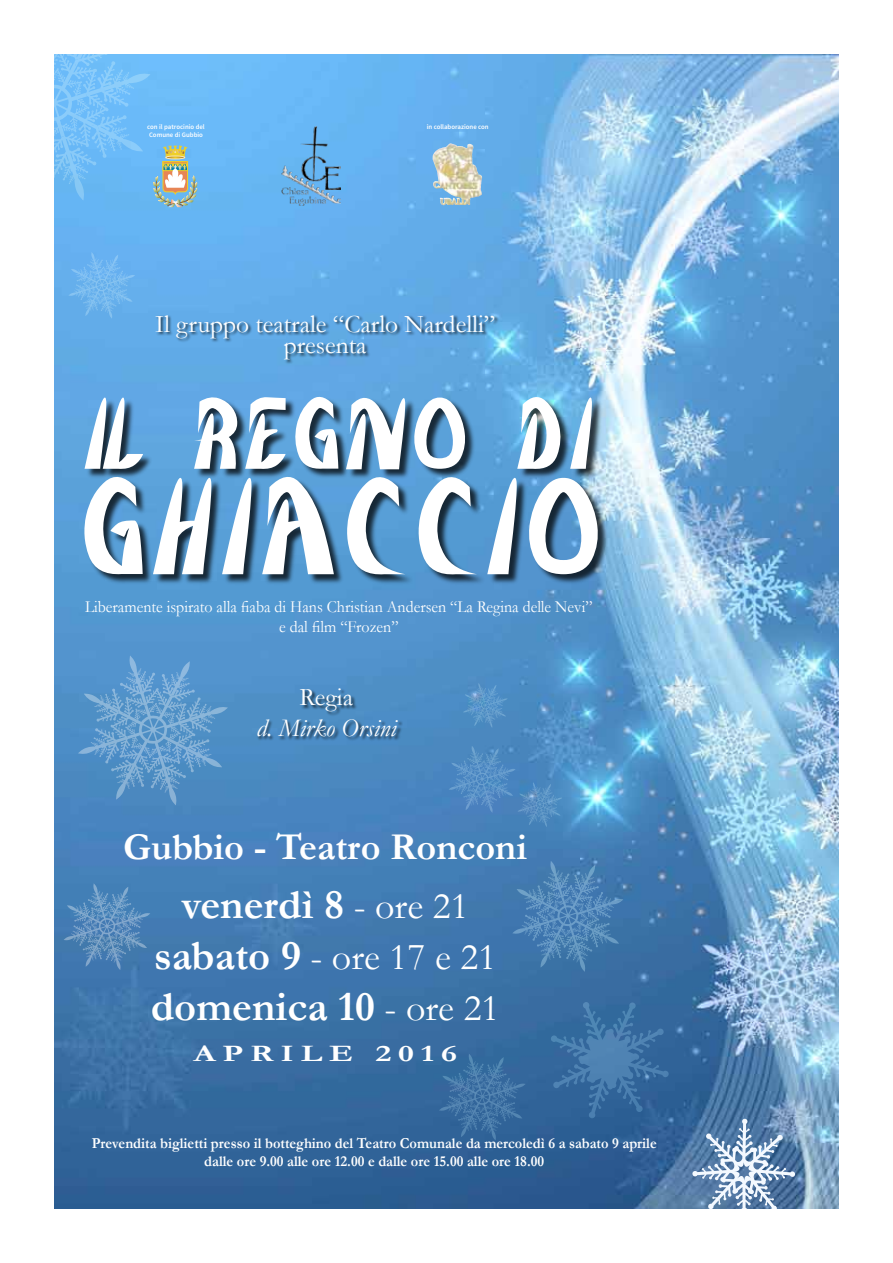
<style>
.page{position:relative;width:893px;height:1263px;background:#fff}
.page>*{position:absolute;margin:0;border:0;box-sizing:border-box;transform-origin:0 0}
.t1{font:700 42.45px "Garamond";color:#fff}
.t2{font:700 38.25px "Garamond";color:#fff}
.t3{font:38.25px "Garamond";color:#fff}
.t4{font:25.5px/21.1px "Garamond";color:#fff;text-align:center}
.t5{font:italic 25.5px "Garamond";color:#fff}
.t6{font:700 23.7px "Garamond";letter-spacing:.2em;color:#fff;scale:1.43 1}
.t7{font:16.95px/20.4px "Garamond";color:#fff;text-align:center;scale:.94 1}
.t8{font:700 15.3px/18.3px "Garamond";color:#fff;text-align:center;scale:.94 1}
.t9{font:600 6.75px/8.1px "Source Sans Pro";color:#fff}
.s1{font-weight:400;font-size:38.25px}
.s2{font-weight:700;font-size:42.45px}
</style>
<div class="page">
<img style="left:54px;top:54px;width:785px;height:1155px">
<svg style="left:78px;top:655px;width:150px;height:150px;background:#5c97ca"></svg>
<div style="left:85px;top:398px;width:524px;height:188px;background:#000;opacity:.75"></div>
<svg style="left:85px;top:395px;width:507px;height:75px"></svg>
<svg style="left:83px;top:474px;width:516px;height:101px"></svg>
<div style="left:156px;top:315px;width:344px;height:50px;background:#000;opacity:.75"></div>
<div style="left:257px;top:688px;width:146px;height:53px;background:#000;opacity:.75"></div>
<img style="left:281px;top:126px;width:59px;height:79px">
<img style="left:432px;top:143px;width:18px;height:18px">
<svg style="left:550px;top:1002px;width:119px;height:116px;background:#3a6ea1"></svg>
<svg style="left:692px;top:1119px;width:103px;height:90px"></svg>
<svg style="left:512px;top:861px;width:111px;height:111px;background:#487eb1"></svg>
<svg style="left:64px;top:883px;width:86px;height:87px;background:#5085b8"></svg>
<svg style="left:439px;top:1054px;width:87px;height:86px;background:#396d9f"></svg>
<svg style="left:449px;top:746px;width:113px;height:81px;background:#4e89c0"></svg>
<svg style="left:463px;top:683px;width:45px;height:45px;background:#5491c6"></svg>
<svg style="left:54px;top:54px;width:144px;height:153px;background:#76bdf0"></svg>
<svg style="left:68px;top:252px;width:67px;height:67px;background:#6cb3ed"></svg>
<p class="t9" style="left:147px;top:123px;width:59px">con il patrocinio del<br>Comune di Gubbio</p>
<p class="t9" style="left:427px;top:123px;width:64px">in collaborazione con</p>
<h3 class="t4" style="left:155px;top:313px;width:342px">Il gruppo teatrale “Carlo Nardelli” presenta</h3>
<p class="t7" style="left:85px;top:596px;width:541px">Liberamente ispirato alla fiaba di Hans Christian Andersen “La Regina delle Nevi” e dal film “Frozen”</p>
<h3 class="t4" style="left:300px;top:686px;width:55px">Regia</h3>
<h3 class="t5" style="left:257px;top:712px;width:141px">d. Mirko Orsini</h3>
<h2 class="t2" style="left:123px;top:824px;width:405px">Gubbio - Teatro Ronconi</h2>
<h1 class="t1" style="left:182px;top:879px;width:288px">venerdì 8 <span class="s1">- ore 21</span></h1>
<h2 class="t3" style="left:154px;top:934px;width:344px"><span class="s2">sabato 9</span> - ore 17 e 21</h2>
<h1 class="t1" style="left:151px;top:981px;width:350px">domenica 10 <span class="s1">- ore 21</span></h1>
<h3 class="t6" style="left:193px;top:1039px;width:186px">APRILE 2016</h3>
<p class="t8" style="left:92px;top:1133px;width:603px">Prevendita biglietti presso il botteghino del Teatro Comunale da mercoledì 6 a sabato 9 aprile dalle ore 9.00 alle ore 12.00 e dalle ore 15.00 alle ore 18.00</p>
</div>
